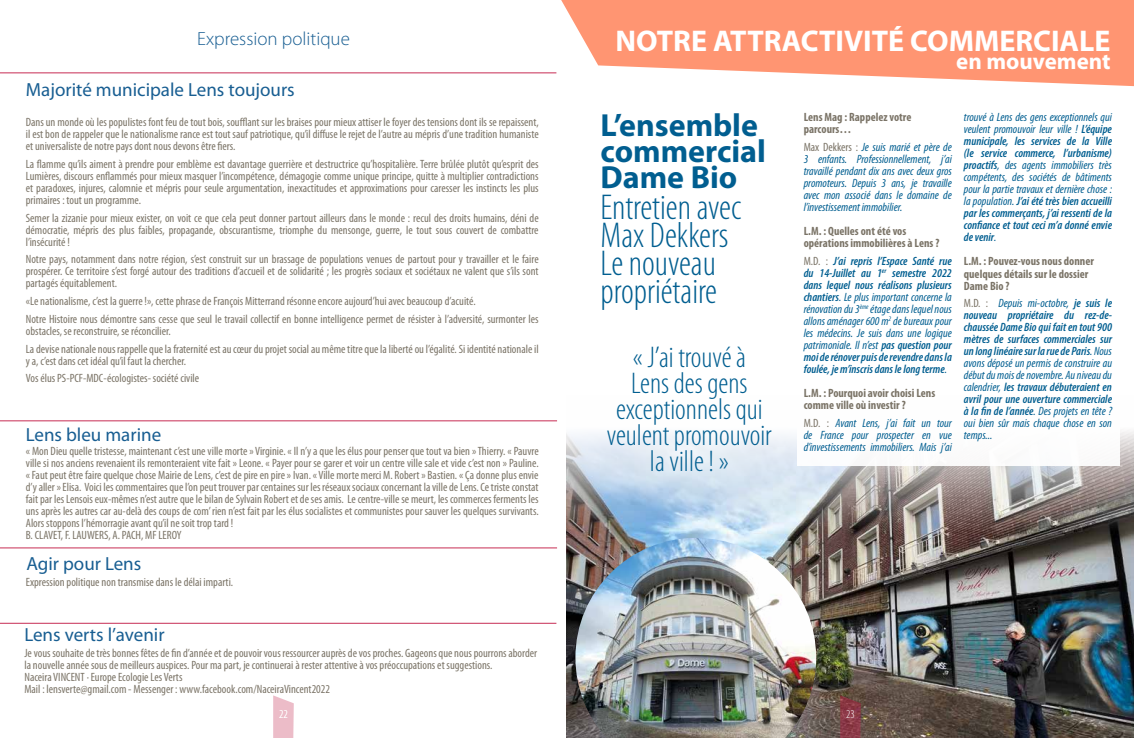
<style>
.page{position:relative;width:1134px;height:738px;background:#fff}
.page>*{position:absolute;margin:0;border:0;box-sizing:border-box;transform-origin:0 0}
.t1{font:300 condensed 36px/28px "Myriad Pro";color:#015e90}
.t2{font:700 32px/26px "Myriad Pro";color:#015e90}
.t3{font:300 condensed 30px/26px "Myriad Pro";color:#015e90;text-align:center}
.t4{font:700 30px "Myriad Pro";color:#fff}
.t5{font:700 23px "Myriad Pro";color:#fff}
.t6{font:19px "Myriad Pro";color:#185e92}
.t7{font:300 19px "Myriad Pro";color:#185e92}
.t8{font:condensed 12px/12px "Myriad Pro";color:#7b7467}
.t9{font:italic 600 condensed 12px/12px "Myriad Pro";color:#015e90;text-align:justify}
.t10{font:italic condensed 12px/12px "Myriad Pro";color:#015e90;text-align:justify}
.t11{font:700 condensed 12px/12px "Myriad Pro";color:#7a7366}
.t12{font:300 condensed 12px "Myriad Pro";color:#fff}
.s1{font-style:normal;color:#7b7467}
.s2{font-weight:400;font-style:normal;color:#7b7467}
.s3{font-weight:400}
</style>
<div class="page">
<img style="left:566px;top:431px;width:568px;height:306px">
<svg style="left:561px;top:0;width:573px;height:86px;background:#ffa587"></svg>
<hr style="left:0;top:420px;width:557px;height:1px;background:#c72d54">
<hr style="left:0;top:72px;width:556px;height:1px;background:#c72d54">
<hr style="left:0;top:547px;width:557px;height:1px;background:#c72d54">
<hr style="left:0;top:622px;width:556px;height:1px;background:#c72d54">
<svg style="left:273px;top:695px;width:21px;height:42px"></svg>
<svg style="left:840px;top:694px;width:21px;height:43px"></svg>
<div style="left:798px;top:89px;width:322px;height:377px;background:#fff"></div>
<img style="left:575px;top:537px;width:241px;height:200px">
<h3 class="t7" style="left:197px;top:28px;width:154px">Expression politique</h3>
<h3 class="t6" style="left:26px;top:78px;width:270px">Majorité municipale Lens toujours</h3>
<p class="t8" style="left:26px;top:116px;width:514px;text-align:justify">Dans un monde où les populistes font feu de tout bois, soufflant sur les braises pour mieux attiser le foyer des tensions dont ils se repaissent, il est bon de rappeler que le nationalisme rance est tout sauf patriotique, qu’il diffuse le rejet de l’autre au mépris d’une tradition humaniste et universaliste de notre pays dont nous devons être fiers.</p>
<p class="t8" style="left:26px;top:158px;width:514px;text-align:justify">La flamme qu’ils aiment à prendre pour emblème est davantage guerrière et destructrice qu’hospitalière. Terre brûlée plutôt qu’esprit des Lumières, discours enflammés pour mieux masquer l’incompétence, démagogie comme unique principe, quitte à multiplier contradictions et paradoxes, injures, calomnie et mépris pour seule argumentation, inexactitudes et approximations pour caresser les instincts les plus primaires : tout un programme.</p>
<p class="t8" style="left:26px;top:211px;width:514px;text-align:justify">Semer la zizanie pour mieux exister, on voit ce que cela peut donner partout ailleurs dans le monde : recul des droits humains, déni de démocratie, mépris des plus faibles, propagande, obscurantisme, triomphe du mensonge, guerre, le tout sous couvert de combattre l’insécurité !</p>
<p class="t8" style="left:26px;top:253px;width:514px;text-align:justify">Notre pays, notamment dans notre région, s’est construit sur un brassage de populations venues de partout pour y travailler et le faire prospérer. Ce territoire s’est forgé autour des traditions d’accueil et de solidarité ; les progrès sociaux et sociétaux ne valent que s’ils sont partagés équitablement.</p>
<p class="t8" style="left:26px;top:292px;width:514px;line-height:17.7px">«Le nationalisme, c’est la guerre !», cette phrase de François Mitterrand résonne encore aujourd’hui avec beaucoup d’acuité.<br>Notre Histoire nous démontre sans cesse que seul le travail collectif en bonne intelligence permet de résister à l’adversité, surmonter les</p>
<p class="t8" style="left:26px;top:321px;width:514px;line-height:17.7px">obstacles, se reconstruire, se réconcilier.<br>La devise nationale nous rappelle que la fraternité est au cœur du projet social au même titre que la liberté ou l’égalité. Si identité nationale il</p>
<p class="t8" style="left:26px;top:351px;width:175px;line-height:17.7px">y a, c’est dans cet idéal qu’il faut la chercher.<br>Vos élus PS-PCF-MDC-écologistes- société civile</p>
<h3 class="t6" style="left:26px;top:422px;width:137px">Lens bleu marine</h3>
<p class="t8" style="left:26px;top:444px;width:514px">« Mon Dieu quelle tristesse, maintenant c’est une ville morte » Virginie. « Il n’y a que les élus pour penser que tout va bien » Thierry. « Pauvre ville si nos anciens revenaient ils remonteraient vite fait » Leone. « Payer pour se garer et voir un centre ville sale et vide c’est non » Pauline. « Faut peut être faire quelque chose Mairie de Lens, c’est de pire en pire » Ivan. « Ville morte merci M. Robert » Bastien. « Ça donne plus envie d’y aller » Elisa. Voici les commentaires que l’on peut trouver par centaines sur les réseaux sociaux concernant la ville de Lens. Ce triste constat fait par les Lensois eux-mêmes n’est autre que le bilan de Sylvain Robert et de ses amis. Le centre-ville se meurt, les commerces ferments les uns après les autres car au-delà des coups de com’ rien n’est fait par les élus socialistes et communistes pour sauver les quelques survivants.<br>Alors stoppons l’hémorragie avant qu’il ne soit trop tard !<br>B. CLAVET, F. LAUWERS, A. PACH, MF LEROY</p>
<h3 class="t6" style="left:27px;top:551px;width:116px">Agir pour Lens</h3>
<p class="t8" style="left:26px;top:575px;width:209px">Expression politique non transmise dans le délai imparti.</p>
<h3 class="t6" style="left:24px;top:622px;width:142px">Lens verts l’avenir</h3>
<p class="t8" style="left:24px;top:646px;width:514px">Je vous souhaite de très bonnes fêtes de fin d’année et de pouvoir vous ressourcer auprès de vos proches. Gageons que nous pourrons aborder la nouvelle année sous de meilleurs auspices. Pour ma part, je continuerai à rester attentive à vos préoccupations et suggestions.<br>Naceira VINCENT ∙ Europe Ecologie Les Verts<br>Mail : lensverte@gmail.com - Messenger : www.facebook.com/NaceiraVincent2022</p>
<h3 class="t4" style="left:615px;top:22px;width:497px">NOTRE ATTRACTIVITÉ COMMERCIALE</h3>
<h3 class="t5" style="left:956px;top:46px;width:156px">en mouvement</h3>
<h2 class="t2" style="left:601px;top:111px;width:167px">L’ensemble commercial<br>Dame Bio</h2>
<h1 class="t1" style="left:601px;top:194px;width:142px">Entretien avec<br>Max Dekkers<br>Le nouveau propriétaire</h1>
<h3 class="t3" style="left:607px;top:344px;width:166px">« J’ai trouvé à<br>Lens des gens exceptionnels qui veulent promouvoir la ville ! »</h3>
<p class="t11" style="left:804px;top:111px;width:109px">Lens Mag : Rappelez votre parcours…</p>
<p class="t10" style="left:804px;top:141px;width:150px"><span class="s1">Max Dekkers :</span> Je suis marié et père de 3 enfants. Professionnellement, j’ai travaillé pendant dix ans avec deux gros promoteurs. Depuis 3 ans, je travaille avec mon associé dans le domaine de l’investissement immobilier.</p>
<p class="t11" style="left:804px;top:225px;width:137px">L.M. : Quelles ont été vos opérations immobilières à Lens ?</p>
<p class="t9" style="left:804px;top:254px;width:150px"><span class="s2">M.D. :</span> J’ai repris l’Espace Santé rue du 14-Juillet au 1<sup>er</sup> semestre 2022 dans lequel nous réalisons plusieurs chantiers<span class="s3">. Le plus important concerne la rénovation du 3</span><sup>ème</sup> <span class="s3">étage dans lequel nous allons aménager 600 m</span><sup>2</sup> <span class="s3">de bureaux pour les médecins. Je suis dans une logique patrimoniale. Il n’est</span> pas question pour moi de rénover puis de revendre dans la foulée, je m’inscris dans le long terme<span class="s3">.</span></p>
<p class="t11" style="left:804px;top:386px;width:133px">L.M. : Pourquoi avoir choisi Lens comme ville où investir ?</p>
<p class="t10" style="left:804px;top:416px;width:150px"><span class="s1">M.D. :</span> Avant Lens, j’ai fait un tour de France pour prospecter en vue d’investissements immobiliers. Mais j’ai</p>
<p class="t9" style="left:964px;top:111px;width:150px"><span class="s3">trouvé à Lens des gens exceptionnels qui veulent promouvoir leur ville !</span> L’équipe municipale, les services de la Ville (le service commerce, l’urbanisme) proactifs<span class="s3">, des agents immobiliers très compétents, des sociétés de bâtiments pour la partie travaux et dernière chose : la population.</span> J’ai été très bien accueilli par les commerçants, j’ai ressenti de la confiance et tout ceci m’a donné envie de venir<span class="s3">.</span></p>
<p class="t11" style="left:964px;top:255px;width:132px">L.M. : Pouvez-vous nous donner quelques détails sur le dossier<br>Dame Bio ?</p>
<p class="t9" style="left:964px;top:297px;width:150px"><span class="s2">M.D. :</span> <span class="s3">Depuis mi-octobre,</span> je suis le nouveau propriétaire du rez-de&shy;chaussée Dame Bio qui fait en tout 900 mètres de surfaces commerciales sur un long linéaire sur la rue de Paris<span class="s3">. Nous avons déposé un permis de construire au début du mois de novembre. Au niveau du calendrier,</span> les travaux débuteraient en avril pour une ouverture commerciale à la fin de l’année<span class="s3">. Des projets en tête ? oui bien sûr mais chaque chose en son temps...</span></p>
<p class="t12" style="left:279px;top:707px;width:10px">22</p>
<p class="t12" style="left:846px;top:707px;width:10px">23</p>
</div>
